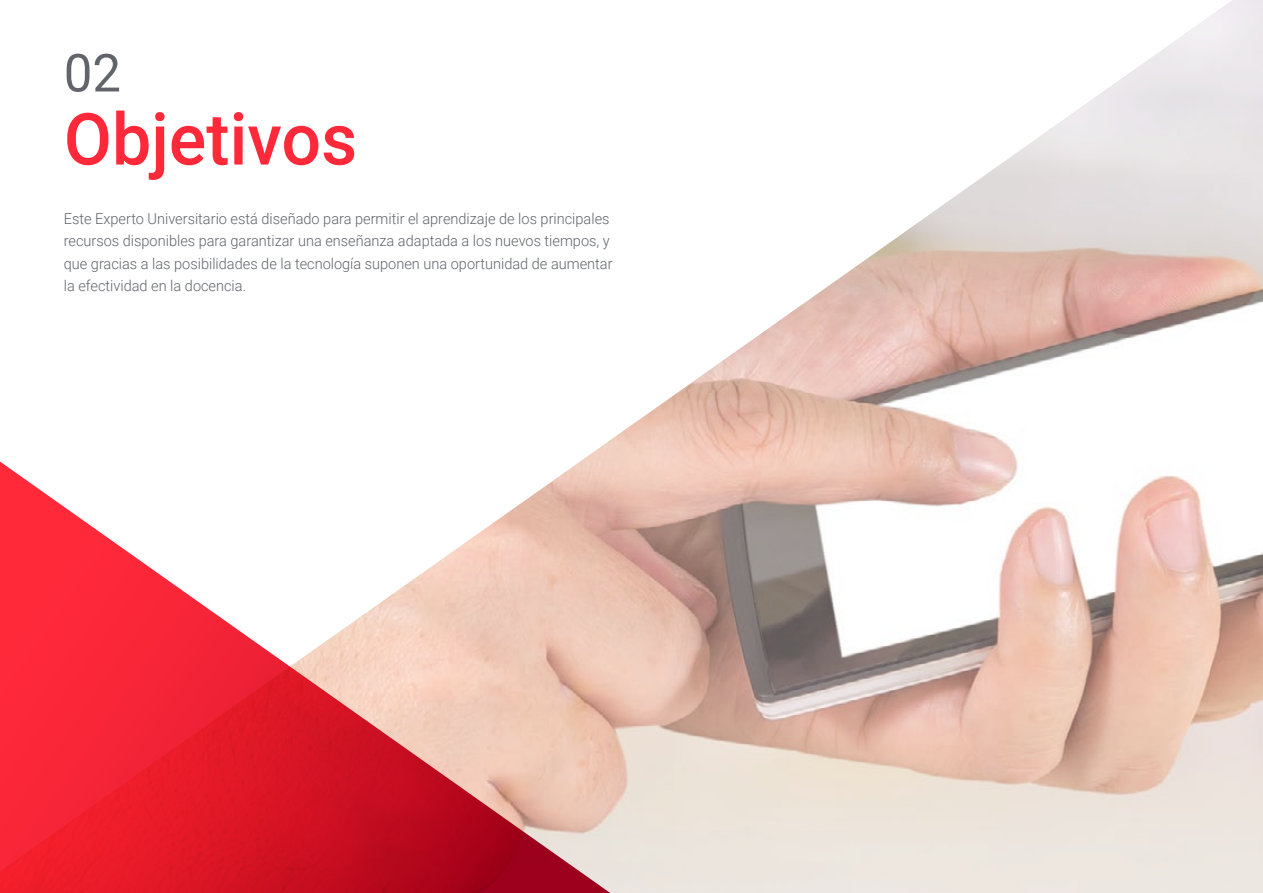
<style>
.page{position:relative;width:1263px;height:893px;background:#fff}
.page>*{position:absolute;margin:0;border:0;box-sizing:border-box;transform-origin:0 0}
.t1{font:500 72px "Roboto";color:#ff293a}
.t2{font:52.5px "Roboto";color:#61646a}
.t3{font:300 15px/22.5px "Roboto";color:#61646a}
</style>
<div class="page">
<img style="left:602px;top:0;width:661px;height:893px">
<svg style="left:0;top:446px;width:640px;height:447px"></svg>
<h2 class="t2" style="left:64px;top:36px;width:59px">02</h2>
<h1 class="t1" style="left:64px;top:89px;width:295px">Objetivos</h1>
<p class="t3" style="left:64px;top:207px;width:550px">Este Experto Universitario está diseñado para permitir el aprendizaje de los principales recursos disponibles para garantizar una enseñanza adaptada a los nuevos tiempos, y que gracias a las posibilidades de la tecnología suponen una oportunidad de aumentar la efectividad en la docencia.</p>
</div>
